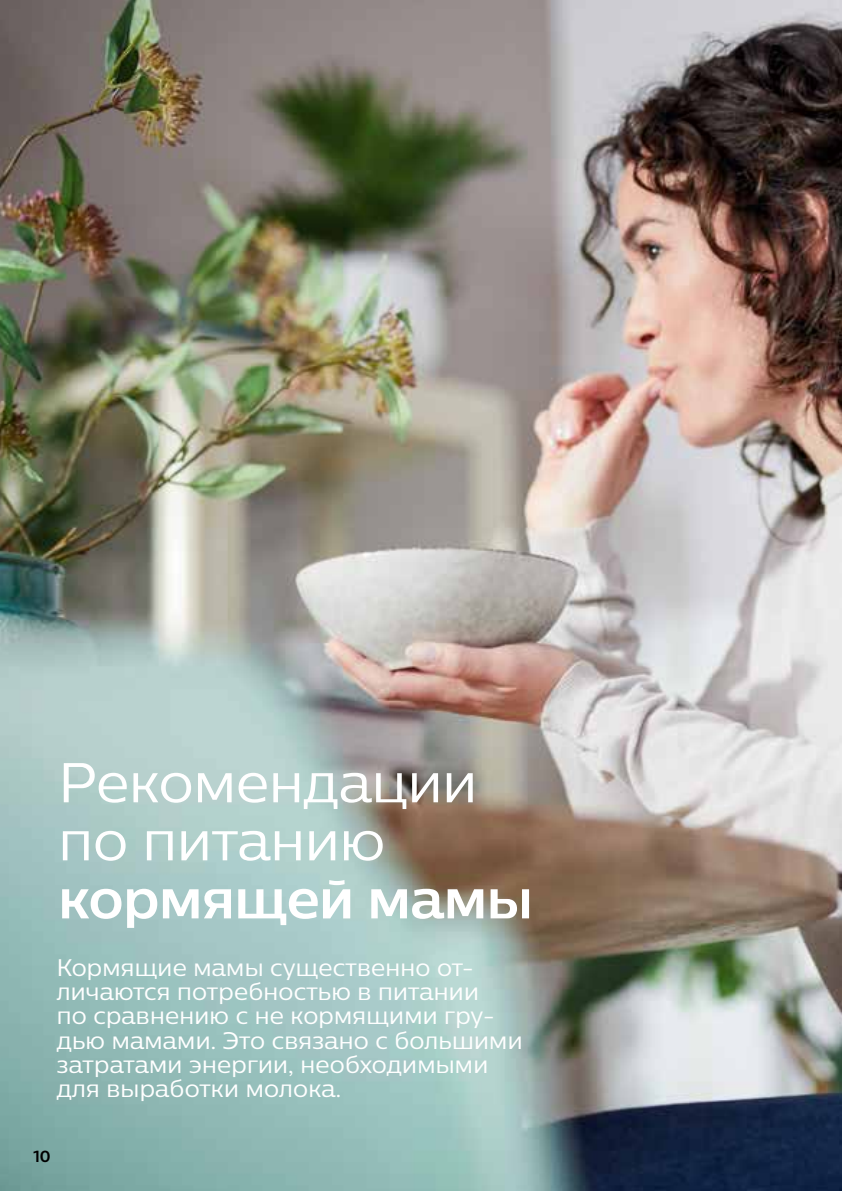
<style>
.page{position:relative;width:842px;height:1191px;background:#fff}
.page>*{position:absolute;margin:0;border:0;box-sizing:border-box;transform-origin:0 0}
.t1{font:56px/58px "Centrale Sans";color:#fff}
.t2{font:700 56px "Centrale Sans";color:#fff}
.t3{font:24px/24px "Centrale Sans";letter-spacing:.01em;color:#fff}
.t4{font:700 16px "Centrale Sans";color:#000}
</style>
<div class="page">
<img style="left:0;top:0;width:842px;height:1191px">
<h1 class="t1" style="left:58px;top:752px;width:420px">Рекомендации по питанию</h1>
<h1 class="t2" style="left:58px;top:862px;width:476px">кормящей мамы</h1>
<p class="t3" style="left:57px;top:955px;width:467px">Кормящие мамы существенно от&shy;личаются потребностью в питании<br>по сравнению с не кормящими гру&shy;дью мамами. Это связано с большими затратами энергии, необходимыми для выработки молока.</p>
<p class="t4" style="left:33px;top:1146px;width:19px">10</p>
</div>
